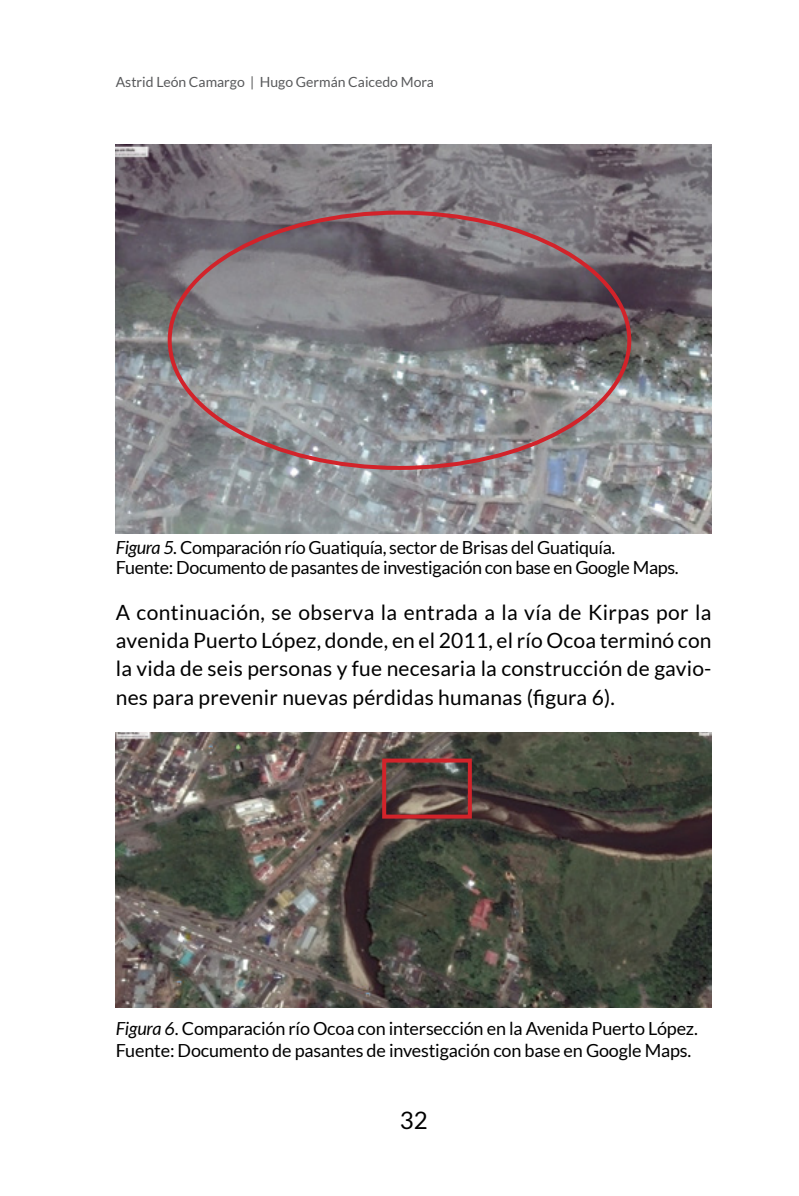
<style>
.page{position:relative;width:799px;height:1196px;background:#fff}
.page>*{position:absolute;margin:0;border:0;box-sizing:border-box;transform-origin:0 0}
.t1{font:24px "Lato";color:#000}
.t2{font:21px/28px "Lato";letter-spacing:.01em;color:#000;text-align:justify}
.t3{font:18px/20px "Lato";letter-spacing:-.02em;color:#000}
.t4{font:14px "Lato";color:#58595b}
.s1{font-style:italic}
</style>
<div class="page">
<img style="left:116px;top:732px;width:595px;height:274px">
<img style="left:116px;top:144px;width:595px;height:389px">
<div style="left:382px;top:758px;width:89px;height:60px;border:4px solid #d2232a"></div>
<p class="t4" style="left:116px;top:74px;width:319px">Astrid León Camargo | Hugo Germán Caicedo Mora</p>
<p class="t3" style="left:116px;top:537px;width:564px"><span class="s1">Figura 5.</span> Comparación río Guatiquía, sector de Brisas del Guatiquía.<br>Fuente: Documento de pasantes de investigación con base en Google Maps.</p>
<p class="t2" style="left:116px;top:598px;width:597px">A continuación, se observa la entrada a la vía de Kirpas por la avenida Puerto López, donde, en el 2011, el río Ocoa terminó con la vida de seis personas y fue necesaria la construcción de gavio&shy;nes para prevenir nuevas pérdidas humanas (figura 6).</p>
<p class="t3" style="left:116px;top:1016px;width:583px;line-height:22px"><span class="s1">Figura 6</span>. Comparación río Ocoa con intersección en la Avenida Puerto López.<br>Fuente: Documento de pasantes de investigación con base en Google Maps.</p>
<h1 class="t1" style="left:399px;top:1106px;width:29px">32</h1>
</div>
